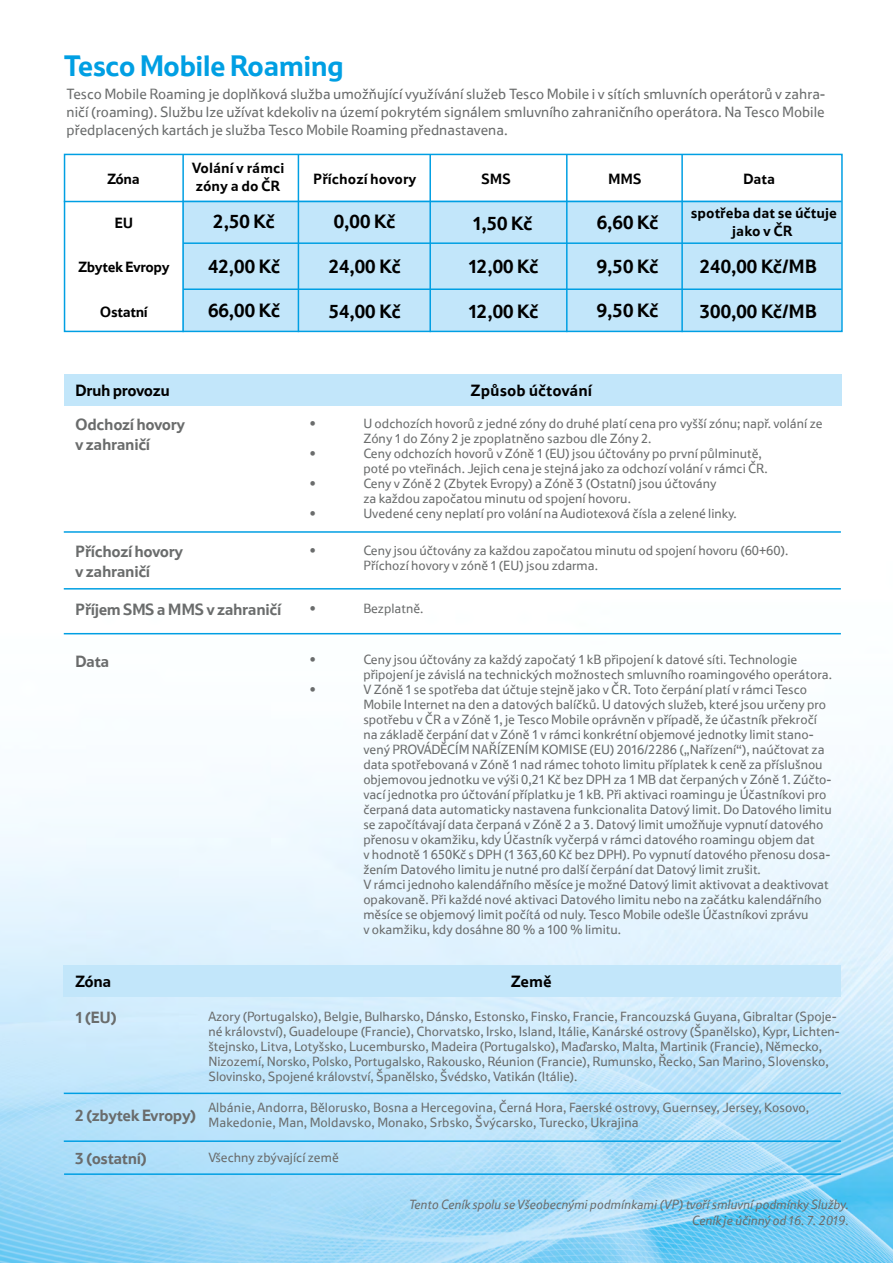
<style>
.page{position:relative;width:893px;height:1263px;background:#fff}
.page>*{position:absolute;margin:0;border:0;box-sizing:border-box;transform-origin:0 0}
.t1{font:700 30px "Tesco OT";letter-spacing:-.025em;color:#009fe3}
.t2{font:700 19.5px "Tesco OT";color:#000}
.t3{font:700 16.5px/19.8px "Tesco OT";letter-spacing:-.025em;color:#6a6c6c}
.t4{font:700 16.5px "Tesco OT";letter-spacing:-.02em;color:#000}
.t5{font:700 16.5px "Tesco OT";color:#000}
.t6{font:15px/18px "Tesco OT";color:#6a6c6c;text-align:justify}
.t7{font:700 15px/18px "Tesco OT";color:#000;text-align:center}
.t8{font:700 15px "Tesco OT";letter-spacing:-.025em;color:#000}
.t9{font:13.5px/15px "Tesco OT";color:#6a6c6c}
.t10{font:italic 13.5px/16.2px "Tesco OT";color:#6a6c6c;text-align:right}
</style>
<div class="page">
<img style="left:0;top:374px;width:893px;height:889px">
<div style="left:183px;top:200px;width:658px;height:131px;background:#c2e6fa"></div>
<hr style="left:298px;top:154px;width:1px;height:178px;background:#009fe3">
<hr style="left:429px;top:154px;width:2px;height:178px;background:#009fe3">
<hr style="left:566px;top:154px;width:2px;height:178px;background:#009fe3">
<hr style="left:681px;top:154px;width:2px;height:178px;background:#009fe3">
<hr style="left:183px;top:242px;width:659px;height:2px;background:#009fe3">
<hr style="left:183px;top:288px;width:659px;height:2px;background:#009fe3">
<hr style="left:64px;top:201px;width:778px;height:1px;background:#009fe3">
<hr style="left:182px;top:154px;width:2px;height:178px;background:#009fe3">
<div style="left:64px;top:154px;width:779px;height:178px;border:2px solid #009fe3"></div>
<div style="left:64px;top:374px;width:777px;height:32px;background:#c2e6fa"></div>
<hr style="left:64px;top:531px;width:777px;height:2px;background:#009fe3">
<hr style="left:64px;top:588px;width:777px;height:1px;background:#009fe3">
<hr style="left:64px;top:633px;width:777px;height:1px;background:#009fe3">
<div style="left:64px;top:965px;width:777px;height:32px;background:#c2e6fa"></div>
<hr style="left:64px;top:1092px;width:777px;height:2px;background:#009fe3">
<hr style="left:64px;top:1140px;width:777px;height:2px;background:#009fe3">
<hr style="left:64px;top:1173px;width:777px;height:2px;background:#009fe3">
<h1 class="t1" style="left:64px;top:46px;width:282px">Tesco Mobile Roaming</h1>
<p class="t6" style="left:67px;top:85px;width:760px">Tesco Mobile Roaming je doplňková služba umožňující využívání služeb Tesco Mobile i v sítích smluvních operátorů v zahra&shy;ničí (roaming). Službu lze užívat kdekoliv na území pokrytém signálem smluvního zahraničního operátora. Na Tesco Mobile předplacených kartách je služba Tesco Mobile Roaming přednastavena.</p>
<p class="t7" style="left:107px;top:170px;width:34px">Zóna</p>
<p class="t7" style="left:115px;top:213px;width:20px">EU</p>
<p class="t8" style="left:78px;top:258px;width:93px">Zbytek Evropy</p>
<p class="t8" style="left:100px;top:302px;width:50px">Ostatní</p>
<p class="t7" style="left:192px;top:158px;width:94px;text-align:left">Volání v rámci zóny a do ČR</p>
<p class="t7" style="left:313px;top:170px;width:105px">Příchozí hovory</p>
<p class="t7" style="left:481px;top:170px;width:31px">SMS</p>
<p class="t7" style="left:608px;top:170px;width:35px">MMS</p>
<p class="t7" style="left:743px;top:170px;width:34px">Data</p>
<p class="t7" style="left:691px;top:204px;width:148px">spotřeba dat se účtuje jako v ČR</p>
<h2 class="t2" style="left:700px;top:254px;width:119px">240,00 Kč/MB</h2>
<h2 class="t2" style="left:700px;top:298px;width:119px">300,00 Kč/MB</h2>
<h2 class="t2" style="left:334px;top:209px;width:63px">0,00 Kč</h2>
<h2 class="t2" style="left:329px;top:254px;width:74px">24,00 Kč</h2>
<h2 class="t2" style="left:329px;top:299px;width:74px">54,00 Kč</h2>
<h2 class="t2" style="left:213px;top:209px;width:63px">2,50 Kč</h2>
<h2 class="t2" style="left:208px;top:254px;width:74px">42,00 Kč</h2>
<h2 class="t2" style="left:208px;top:298px;width:74px">66,00 Kč</h2>
<h2 class="t2" style="left:597px;top:210px;width:63px">6,60 Kč</h2>
<h2 class="t2" style="left:597px;top:254px;width:63px">9,50 Kč</h2>
<h2 class="t2" style="left:597px;top:298px;width:63px">9,50 Kč</h2>
<h2 class="t2" style="left:472px;top:210px;width:62px">1,50 Kč</h2>
<h2 class="t2" style="left:468px;top:254px;width:72px">12,00 Kč</h2>
<h2 class="t2" style="left:468px;top:299px;width:72px">12,00 Kč</h2>
<p class="t4" style="left:75px;top:380px;width:96px">Druh provozu</p>
<p class="t3" style="left:75px;top:414px;width:111px">Odchozí hovory v zahraničí</p>
<p class="t3" style="left:75px;top:541px;width:109px">Příchozí hovory v zahraničí</p>
<p class="t3" style="left:75px;top:599px;width:208px">Příjem SMS a MMS v zahraničí</p>
<p class="t5" style="left:470px;top:380px;width:123px">Způsob účtování</p>
<p class="t9" style="left:309px;top:415px;width:8px">•</p>
<p class="t9" style="left:363px;top:415px;width:461px">U odchozích hovorů z jedné zóny do druhé platí cena pro vyšší zónu; např. volání ze<br>Zóny 1 do Zóny 2 je zpoplatněno sazbou dle Zóny 2.</p>
<p class="t9" style="left:309px;top:445px;width:8px">•</p>
<p class="t9" style="left:363px;top:445px;width:406px">Ceny odchozích hovorů v Zóně 1 (EU) jsou účtovány po první půlminutě, poté po vteřinách. Jejich cena je stejná jako za odchozí volání v rámci ČR.</p>
<p class="t9" style="left:309px;top:475px;width:8px">•</p>
<p class="t9" style="left:363px;top:475px;width:355px">Ceny v Zóně 2 (Zbytek Evropy) a Zóně 3 (Ostatní) jsou účtovány za každou započatou minutu od spojení hovoru.</p>
<p class="t9" style="left:309px;top:505px;width:8px">•</p>
<p class="t9" style="left:363px;top:505px;width:375px">Uvedené ceny neplatí pro volání na Audiotexová čísla a zelené linky.</p>
<p class="t9" style="left:309px;top:542px;width:8px">•</p>
<p class="t9" style="left:363px;top:542px;width:426px">Ceny jsou účtovány za každou započatou minutu od spojení hovoru (60+60).<br>Příchozí hovory v zóně 1 (EU) jsou zdarma.</p>
<p class="t9" style="left:309px;top:600px;width:8px">•</p>
<p class="t9" style="left:363px;top:600px;width:62px">Bezplatně.</p>
<p class="t3" style="left:75px;top:651px;width:36px">Data</p>
<p class="t9" style="left:309px;top:652px;width:8px">•</p>
<p class="t9" style="left:363px;top:652px;width:470px">Ceny jsou účtovány za každý započatý 1 kB připojení k datové síti. Technologie připojení je závislá na technických možnostech smluvního roamingového operátora.</p>
<p class="t9" style="left:309px;top:682px;width:8px">•</p>
<p class="t9" style="left:363px;top:682px;width:470px">V Zóně 1 se spotřeba dat účtuje stejně jako v ČR. Toto čerpání platí v rámci Tesco Mobile Internet na den a datových balíčků. U datových služeb, které jsou určeny pro spotřebu v ČR a v Zóně 1, je Tesco Mobile oprávněn v případě, že účastník překročí na základě čerpání dat v Zóně 1 v rámci konkrétní objemové jednotky limit stano&shy;vený PROVÁDĚCÍM NAŘÍZENÍM KOMISE (EU) 2016/2286 („Nařízení“), naúčtovat za data spotřebovaná v Zóně 1 nad rámec tohoto limitu příplatek k ceně za příslušnou objemovou jednotku ve výši 0,21 Kč bez DPH za 1 MB dat čerpaných v Zóně 1. Zúčto&shy;vací jednotka pro účtování příplatku je 1 kB. Při aktivaci roamingu je Účastníkovi pro čerpaná data automaticky nastavena funkcionalita Datový limit. Do Datového limitu se započítávají data čerpaná v Zóně 2 a 3. Datový limit umožňuje vypnutí datového přenosu v okamžiku, kdy Účastník vyčerpá v rámci datového roamingu objem dat<br>v hodnotě 1 650Kč s DPH (1 363,60 Kč bez DPH). Po vypnutí datového přenosu dosa&shy;žením Datového limitu je nutné pro další čerpání dat Datový limit zrušit.<br>V rámci jednoho kalendářního měsíce je možné Datový limit aktivovat a deaktivovat opakovaně. Při každé nové aktivaci Datového limitu nebo na začátku kalendářního měsíce se objemový limit počítá od nuly. Tesco Mobile odešle Účastníkovi zprávu<br>v okamžiku, kdy dosáhne 80 % a 100 % limitu.</p>
<p class="t4" style="left:75px;top:971px;width:38px">Zóna</p>
<p class="t4" style="left:511px;top:971px;width:42px">Země</p>
<p class="t9" style="left:208px;top:1008px;width:633px">Azory (Portugalsko), Belgie, Bulharsko, Dánsko, Estonsko, Finsko, Francie, Francouzská Guyana, Gibraltar (Spoje&shy;né království), Guadeloupe (Francie), Chorvatsko, Irsko, Island, Itálie, Kanárské ostrovy (Španělsko), Kypr, Lichten&shy;štejnsko, Litva, Lotyšsko, Lucembursko, Madeira (Portugalsko), Maďarsko, Malta, Martinik (Francie), Německo, Nizozemí, Norsko, Polsko, Portugalsko, Rakousko, Réunion (Francie), Rumunsko, Řecko, San Marino, Slovensko, Slovinsko, Spojené království, Španělsko, Švédsko, Vatikán (Itálie).</p>
<p class="t9" style="left:208px;top:1099px;width:602px">Albánie, Andorra, Bělorusko, Bosna a Hercegovina, Černá Hora, Faerské ostrovy, Guernsey, Jersey, Kosovo,<br>Makedonie, Man, Moldavsko, Monako, Srbsko, Švýcarsko, Turecko, Ukrajina</p>
<p class="t9" style="left:208px;top:1150px;width:132px">Všechny zbývající země</p>
<p class="t3" style="left:75px;top:1007px;width:43px">1 (EU)</p>
<p class="t3" style="left:75px;top:1105px;width:123px">2 (zbytek Evropy)</p>
<p class="t3" style="left:75px;top:1148px;width:73px">3 (ostatní)</p>
<p class="t10" style="left:409px;top:1196px;width:441px">Tento Ceník spolu se Všeobecnými podmínkami (VP) tvoří smluvní podmínky Služby.<br>Ceník je účinný od 16. 7. 2019.</p>
</div>
